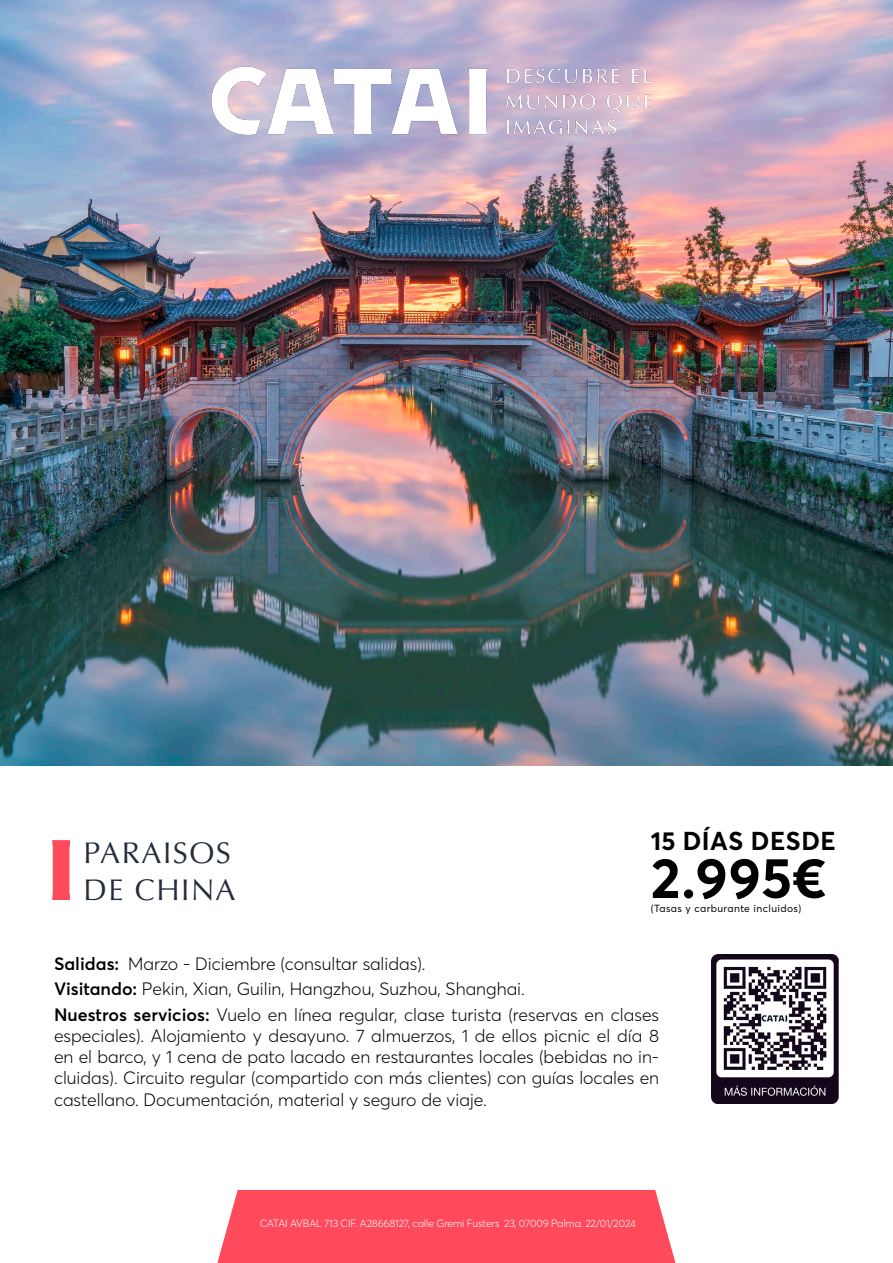
<style>
.page{position:relative;width:893px;height:1263px;background:#fff}
.page>*{position:absolute;margin:0;border:0;box-sizing:border-box;transform-origin:0 0}
.t1{font:700 56.25px "Averta";color:#000}
.t2{font:30px/37.8px "Optima LT Pro";letter-spacing:.05em;color:#222c3a}
.t3{font:700 25.5px "Averta";letter-spacing:.02em;color:#000}
.t4{font:300 17.7px/21.3px "Averta";color:#000;text-align:justify}
.t5{font:300 10.5px "Averta";letter-spacing:-.01em;color:#fff}
.t6{font:10.2px "Averta";letter-spacing:.04em;color:#000}
.s1{font-weight:600}
</style>
<div class="page">
<img style="left:0;top:0;width:893px;height:765px">
<div style="left:217px;top:1190px;width:459px;height:73px;background:#ff4a5b"></div>
<img style="left:711px;top:954px;width:128px;height:149px">
<img style="left:203px;top:54px;width:465px;height:92px">
<img style="left:53px;top:840px;width:16px;height:59px">
<p class="t2" style="left:84px;top:834px;width:153px">PARAISOS<br>DE CHINA</p>
<p class="t3" style="left:651px;top:823px;width:187px">15 DÍAS DESDE</p>
<p class="t1" style="left:651px;top:838px;width:177px">2.995€</p>
<p class="t6" style="left:651px;top:901px;width:152px">(Tasas y carburante incluidos)</p>
<p class="t4" style="left:54px;top:952px;width:373px"><span class="s1">Salidas:</span> Marzo - Diciembre (consultar salidas).</p>
<p class="t4" style="left:54px;top:978px;width:472px"><span class="s1">Visitando:</span> Pekin, Xian, Guilin, Hangzhou, Suzhou, Shanghai.</p>
<p class="t4" style="left:54px;top:1003px;width:607px"><span class="s1">Nuestros servicios:</span> Vuelo en línea regular, clase turista (reservas en clases especiales). Alojamiento y desayuno. 7 almuerzos, 1 de ellos picnic el día 8 en el barco, y 1 cena de pato lacado en restaurantes locales (bebidas no in&shy;cluidas). Circuito regular (compartido con más clientes) con guías locales en castellano. Documentación, material y seguro de viaje.</p>
<p class="t5" style="left:260px;top:1216px;width:378px">CATAI AVBAL 713 CIF. A28668127, calle Gremi Fusters 23, 07009 Palma. 22/01/2024</p>
</div>
